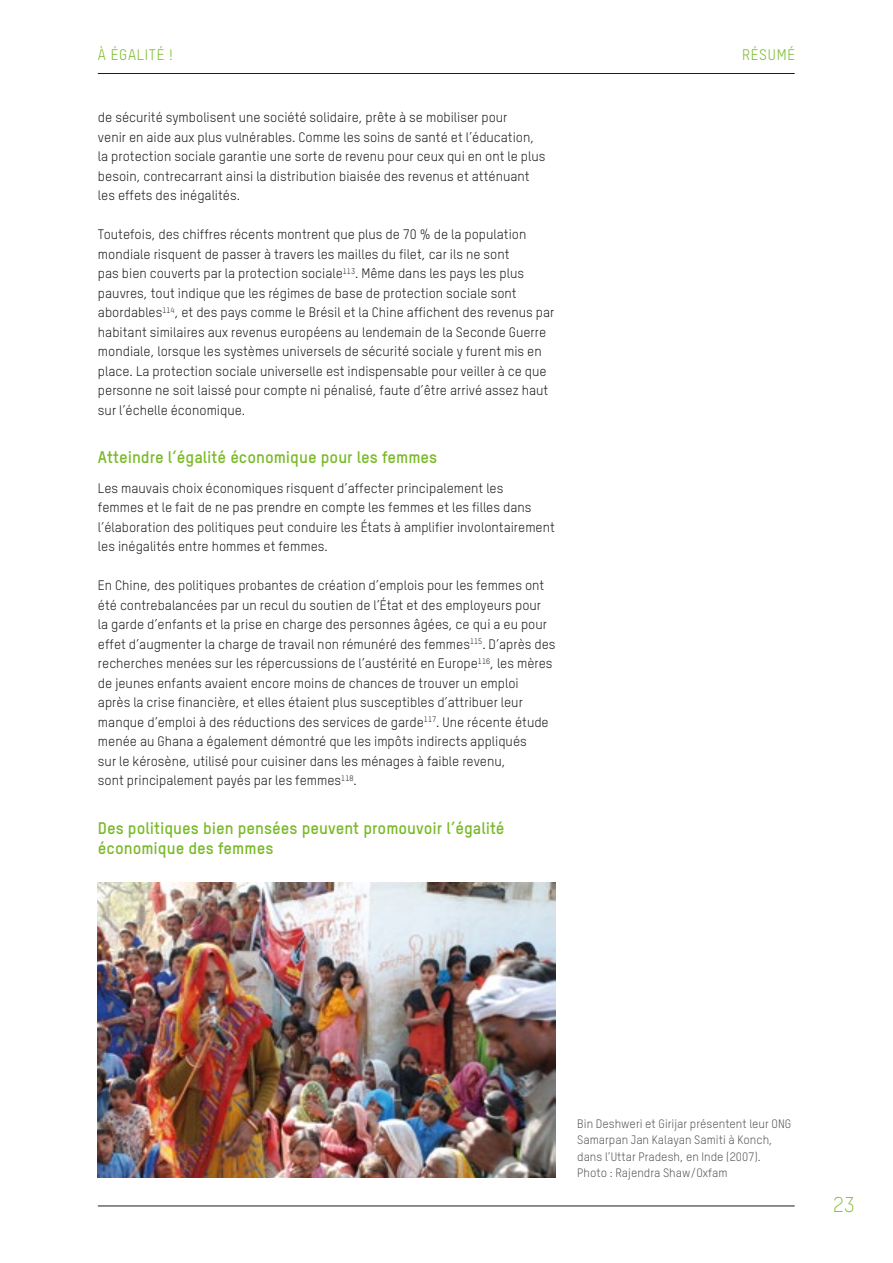
<style>
.page{position:relative;width:893px;height:1263px;background:#fff}
.page>*{position:absolute;margin:0;border:0;box-sizing:border-box;transform-origin:0 0}
.t1{font:300 21px "Oxfam TSTARPRO";color:#7ab929}
.t2{font:700 16.5px/19.8px "Oxfam TSTARPRO";color:#7ab929}
.t3{font:15px "Oxfam TSTARPRO";letter-spacing:.05em;color:#7ab929}
.t4{font:13.5px/19.5px "Oxfam TSTARPRO";color:#1d1d1b}
.t5{font:12px/16.5px "Oxfam TSTARPRO";color:#575756}
</style>
<div class="page">
<img style="left:98px;top:882px;width:457px;height:295px">
<hr style="left:98px;top:73px;width:696px;height:1px;background:#1d1d1b">
<hr style="left:98px;top:1205px;width:696px;height:1px;background:#1d1d1b">
<p class="t3" style="left:98px;top:43px;width:77px">À ÉGALITÉ !</p>
<p class="t3" style="left:742px;top:43px;width:55px">RÉSUMÉ</p>
<p class="t4" style="left:98px;top:107px;width:449px">de sécurité symbolisent une société solidaire, prête à se mobiliser pour<br>venir en aide aux plus vulnérables. Comme les soins de santé et l’éducation, la protection sociale garantie une sorte de revenu pour ceux qui en ont le plus besoin, contrecarrant ainsi la distribution biaisée des revenus et atténuant les effets des inégalités.</p>
<p class="t4" style="left:98px;top:224px;width:458px">Toutefois, des chiffres récents montrent que plus de 70 % de la population mondiale risquent de passer à travers les mailles du filet, car ils ne sont<br>pas bien couverts par la protection sociale<sup>113</sup>. Même dans les pays les plus pauvres, tout indique que les régimes de base de protection sociale sont abordables<sup>114</sup>, et des pays comme le Brésil et la Chine affichent des revenus par habitant similaires aux revenus européens au lendemain de la Seconde Guerre mondiale, lorsque les systèmes universels de sécurité sociale y furent mis en place. La protection sociale universelle est indispensable pour veiller à ce que personne ne soit laissé pour compte ni pénalisé, faute d’être arrivé assez haut sur l’échelle économique.</p>
<p class="t2" style="left:98px;top:446px;width:341px">Atteindre l’égalité économique pour les femmes</p>
<p class="t4" style="left:98px;top:477px;width:458px">Les mauvais choix économiques risquent d’affecter principalement les<br>femmes et le fait de ne pas prendre en compte les femmes et les filles dans l’élaboration des politiques peut conduire les États à amplifier involontairement les inégalités entre hommes et femmes.</p>
<p class="t4" style="left:98px;top:575px;width:459px">En Chine, des politiques probantes de création d’emplois pour les femmes ont été contrebalancées par un recul du soutien de l’État et des employeurs pour<br>la garde d’enfants et la prise en charge des personnes âgées, ce qui a eu pour effet d’augmenter la charge de travail non rémunéré des femmes<sup>115</sup>. D’après des recherches menées sur les répercussions de l’austérité en Europe<sup>116</sup>, les mères de jeunes enfants avaient encore moins de chances de trouver un emploi<br>après la crise financière, et elles étaient plus susceptibles d’attribuer leur manque d’emploi à des réductions des services de garde<sup>117</sup>. Une récente étude menée au Ghana a également démontré que les impôts indirects appliqués<br>sur le kérosène, utilisé pour cuisiner dans les ménages à faible revenu,<br>sont principalement payés par les femmes<sup>118</sup>.</p>
<p class="t2" style="left:98px;top:817px;width:408px">Des politiques bien pensées peuvent promouvoir l’égalité économique des femmes</p>
<p class="t5" style="left:577px;top:1114px;width:216px">Bin Deshweri et Girijar présentent leur ONG Samarpan Jan Kalayan Samiti à Konch, dans l’Uttar Pradesh, en Inde (2007).<br>Photo : Rajendra Shaw/Oxfam</p>
<h1 class="t1" style="left:833px;top:1189px;width:23px">23</h1>
</div>
